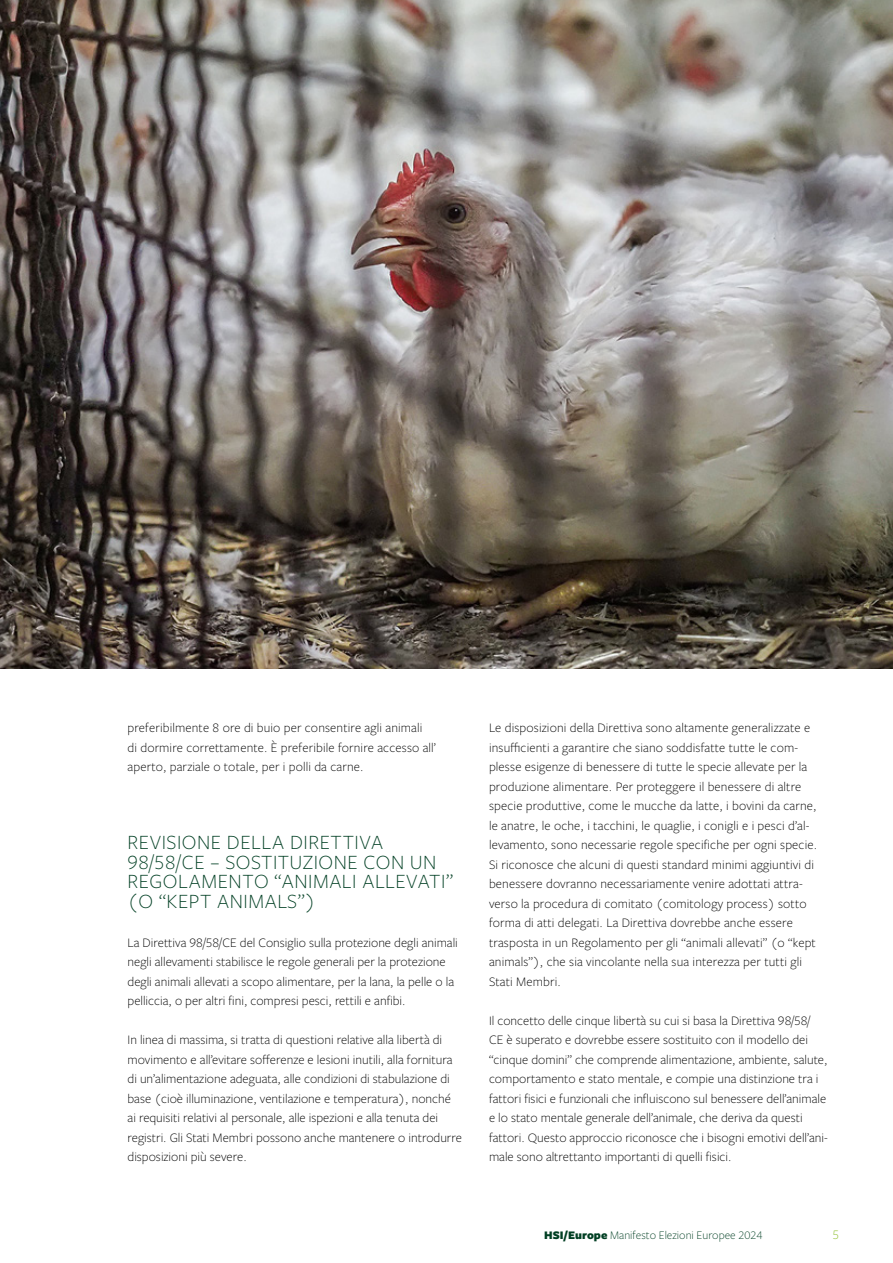
<style>
.page{position:relative;width:893px;height:1263px;background:#fff}
.page>*{position:absolute;margin:0;border:0;box-sizing:border-box;transform-origin:0 0}
.t1{font:300 21px/19.5px "Freight Sans Pro";letter-spacing:.025em;color:#003f23}
.t2{font:300 13.5px/19.5px "Freight Sans Pro";color:#000}
.t3{font:300 13.5px "Freight Sans Pro";color:#89bd24}
.t4{font:300 12px "Freight Sans Pro";color:#003f23}
.s1{font-weight:900}
</style>
<div class="page">
<img style="left:0;top:0;width:893px;height:668px">
<p class="t2" style="left:128px;top:717px;width:310px">preferibilmente 8 ore di buio per consentire agli animali<br>di dormire correttamente. È preferibile fornire accesso all’ aperto, parziale o totale, per i polli da carne.</p>
<h1 class="t1" style="left:128px;top:832px;width:327px">REVISIONE DELLA DIRETTIVA<br>98/58/CE – SOSTITUZIONE CON UN<br>REGOLAMENTO “ANIMALI ALLEVATI” (O “KEPT ANIMALS”)</h1>
<p class="t2" style="left:128px;top:932px;width:332px">La Direttiva 98/58/CE del Consiglio sulla protezione degli animali negli allevamenti stabilisce le regole generali per la protezione degli animali allevati a scopo alimentare, per la lana, la pelle o la pelliccia, o per altri fini, compresi pesci, rettili e anfibi.</p>
<p class="t2" style="left:128px;top:1029px;width:336px">In linea di massima, si tratta di questioni relative alla libertà di movimento e all’evitare sofferenze e lesioni inutili, alla fornitura di un’alimentazione adeguata, alle condizioni di stabulazione di base (cioè illuminazione, ventilazione e temperatura), nonché ai requisiti relativi al personale, alle ispezioni e alla tenuta dei registri. Gli Stati Membri possono anche mantenere o introdurre disposizioni più severe.</p>
<p class="t2" style="left:489px;top:717px;width:330px">Le disposizioni della Direttiva sono altamente generalizzate e insufficienti a garantire che siano soddisfatte tutte le com&shy;plesse esigenze di benessere di tutte le specie allevate per la produzione alimentare. Per proteggere il benessere di altre specie produttive, come le mucche da latte, i bovini da carne, le anatre, le oche, i tacchini, le quaglie, i conigli e i pesci d’al&shy;levamento, sono necessarie regole specifiche per ogni specie.<br>Si riconosce che alcuni di questi standard minimi aggiuntivi di benessere dovranno necessariamente venire adottati attra&shy;verso la procedura di comitato (comitology process) sotto forma di atti delegati. La Direttiva dovrebbe anche essere trasposta in un Regolamento per gli “animali allevati” (o “kept animals”), che sia vincolante nella sua interezza per tutti gli Stati Membri.</p>
<p class="t2" style="left:489px;top:1010px;width:340px">Il concetto delle cinque libertà su cui si basa la Direttiva 98/58/ CE è superato e dovrebbe essere sostituito con il modello dei “cinque domini” che comprende alimentazione, ambiente, salute, comportamento e stato mentale, e compie una distinzione tra i fattori fisici e funzionali che influiscono sul benessere dell’animale e lo stato mentale generale dell’animale, che deriva da questi fattori. Questo approccio riconosce che i bisogni emotivi dell’ani&shy;male sono altrettanto importanti di quelli fisici.</p>
<p class="t4" style="left:544px;top:1227px;width:220px"><span class="s1">HSI/Europe</span> Manifesto Elezioni Europee 2024</p>
<p class="t3" style="left:832px;top:1226px;width:8px">5</p>
</div>
